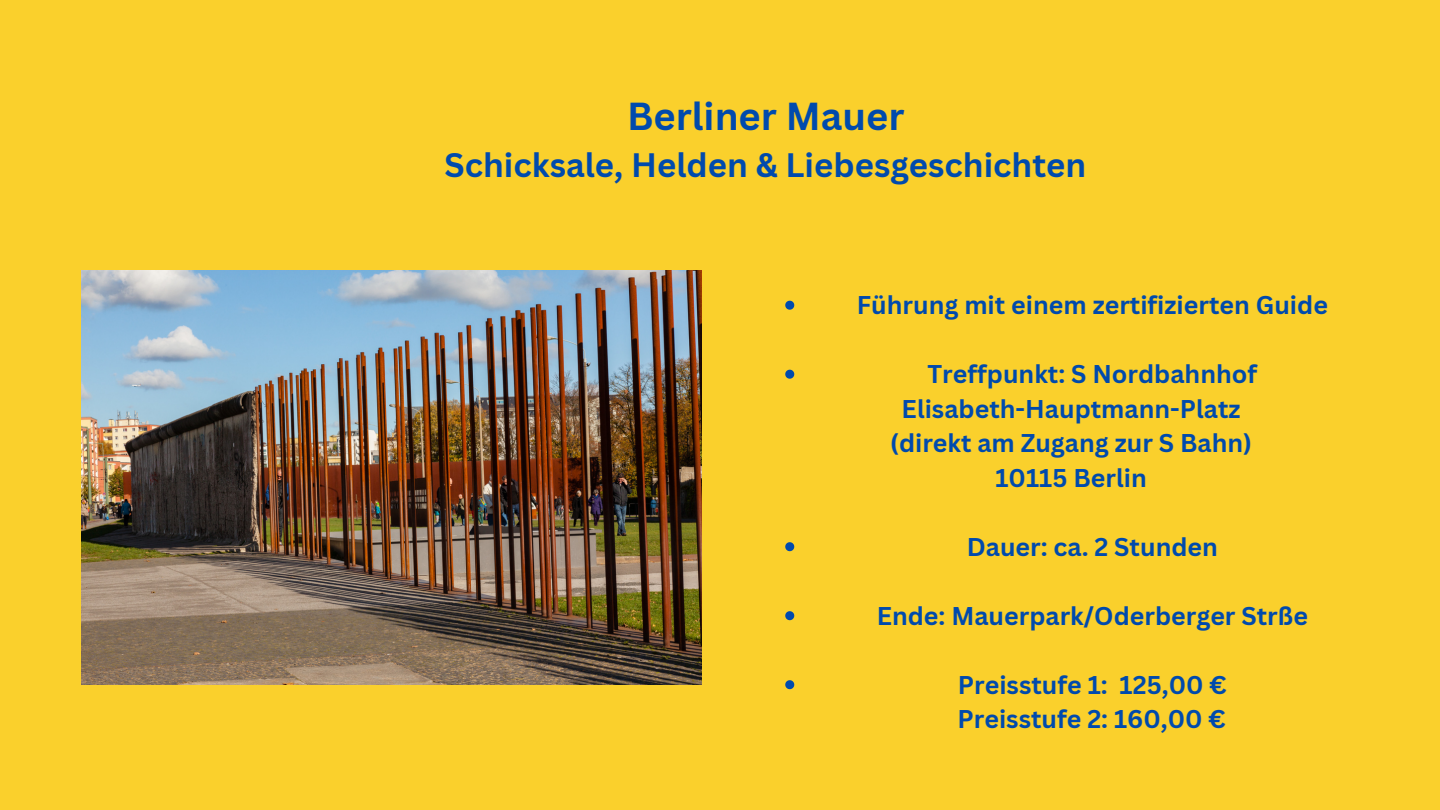
<style>
.page{position:relative;width:1440px;height:810px;background:#fad02c}
.page>*{position:absolute;margin:0;border:0;box-sizing:border-box;transform-origin:0 0}
.t1{font:700 38px "Canva Sans";color:#004aad}
.t2{font:700 33px "Canva Sans";color:#004aad}
.t3{font:700 25px/34.5px "Canva Sans";color:#004aad;text-align:center}
</style>
<div class="page">
<img style="left:81px;top:271px;width:621px;height:414px">
<svg style="left:785px;top:301px;width:9px;height:9px"></svg>
<svg style="left:785px;top:370px;width:9px;height:9px"></svg>
<svg style="left:785px;top:542px;width:9px;height:9px"></svg>
<svg style="left:785px;top:611px;width:9px;height:9px"></svg>
<svg style="left:785px;top:680px;width:9px;height:9px"></svg>
<p class="t1" style="left:627px;top:89px;width:279px">Berliner Mauer</p>
<p class="t2" style="left:445px;top:142px;width:643px">Schicksale, Helden &amp; Liebesgeschichten</p>
<p class="t3" style="left:857px;top:287px;width:473px">Führung mit einem zertifizierten Guide</p>
<p class="t3" style="left:928px;top:356px;width:331px">Treffpunkt: S Nordbahnhof</p>
<h2 class="t3" style="left:890px;top:391px;width:363px">Elisabeth-Hauptmann-Platz (direkt am Zugang zur S Bahn)<br>10115 Berlin</h2>
<p class="t3" style="left:967px;top:529px;width:253px">Dauer: ca. 2 Stunden</p>
<p class="t3" style="left:877px;top:598px;width:433px">Ende: Mauerpark/Oderberger Strße</p>
<p class="t3" style="left:958px;top:667px;width:270px">Preisstufe 1: 125,00 €</p>
<p class="t3" style="left:958px;top:701px;width:270px">Preisstufe 2: 160,00 €</p>
</div>
